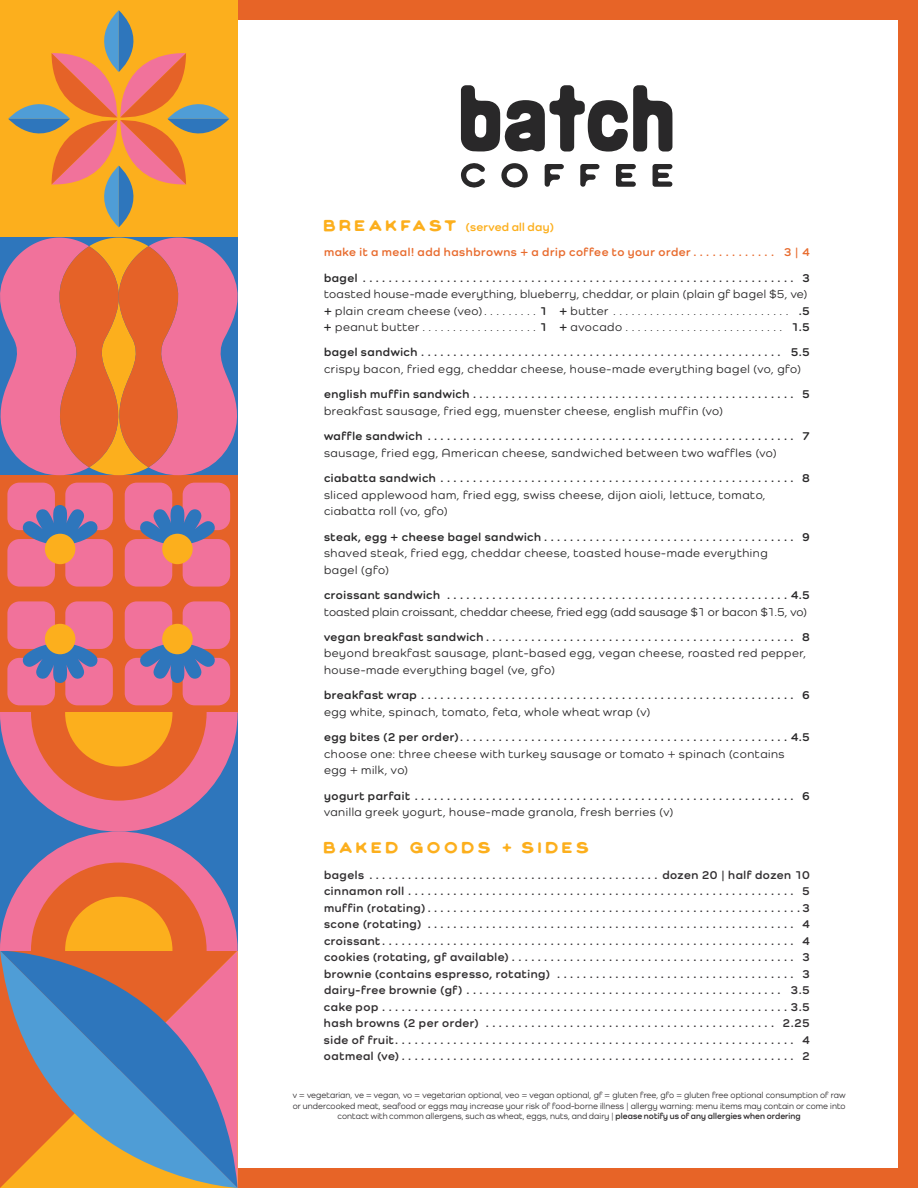
<style>
.page{position:relative;width:918px;height:1188px;background:#e76427}
.page>*{position:absolute;margin:0;border:0;box-sizing:border-box;transform-origin:0 0}
.t1{font:14.25px "Mystery Tour Sans";letter-spacing:.25em;color:#fcaf1d}
.t2{font:700 12px/16.5px "Como";letter-spacing:.045em;color:#322f31}
.t3{font:500 12px/16.5px "Como";letter-spacing:.045em;color:#292829}
.t4{font:700 12px "Como";letter-spacing:.045em;color:#292829}
.t5{font:500 12px "Como";letter-spacing:.015em;color:#292829}
.t6{font:500 9px/10.5px "Como";letter-spacing:.01em;color:#322f31;text-align:center;scale:.95 1}
.s1{font-family:"Mystery Tour Sans";font-weight:400;font-size:14.25px;color:#fcaf1d}
.s2{color:#fcaf1d}
.s3{color:#e86c2f}
.s4{color:#292829}
.s5{font-weight:700}
.s6{font-weight:700;color:#322f31}
</style>
<div class="page">
<div style="left:231px;top:20px;width:667px;height:1148px;background:#fff"></div>
<div style="left:0;top:475px;width:238px;height:238px;background:#e56228"></div>
<div style="left:7px;top:658px;width:48px;height:47px;background:#f1729b;border-radius:12px"></div>
<div style="left:7px;top:601px;width:48px;height:48px;background:#f1729b;border-radius:12px"></div>
<div style="left:65px;top:658px;width:48px;height:47px;background:#f1729b;border-radius:12px"></div>
<div style="left:65px;top:601px;width:48px;height:48px;background:#f1729b;border-radius:12px"></div>
<div style="left:125px;top:658px;width:47px;height:47px;background:#f1729b;border-radius:12px"></div>
<div style="left:125px;top:601px;width:47px;height:48px;background:#f1729b;border-radius:12px"></div>
<div style="left:183px;top:658px;width:47px;height:47px;background:#f1729b;border-radius:12px"></div>
<div style="left:183px;top:601px;width:47px;height:48px;background:#f1729b;border-radius:12px"></div>
<div style="left:7px;top:539px;width:48px;height:48px;background:#f1729b;border-radius:12px"></div>
<div style="left:7px;top:483px;width:48px;height:47px;background:#f1729b;border-radius:12px"></div>
<div style="left:65px;top:539px;width:48px;height:48px;background:#f1729b;border-radius:12px"></div>
<div style="left:65px;top:483px;width:48px;height:47px;background:#f1729b;border-radius:12px"></div>
<div style="left:125px;top:539px;width:47px;height:48px;background:#f1729b;border-radius:12px"></div>
<div style="left:125px;top:483px;width:47px;height:47px;background:#f1729b;border-radius:12px"></div>
<div style="left:183px;top:539px;width:47px;height:48px;background:#f1729b;border-radius:12px"></div>
<div style="left:183px;top:483px;width:47px;height:47px;background:#f1729b;border-radius:12px"></div>
<svg style="left:140px;top:644px;width:75px;height:39px"></svg>
<svg style="left:140px;top:505px;width:75px;height:39px"></svg>
<svg style="left:22px;top:644px;width:76px;height:39px"></svg>
<svg style="left:22px;top:505px;width:76px;height:39px"></svg>
<div style="left:162px;top:624px;width:31px;height:30px;background:#fcaf1d;border-radius:50%"></div>
<div style="left:162px;top:534px;width:31px;height:30px;background:#fcaf1d;border-radius:50%"></div>
<div style="left:45px;top:624px;width:30px;height:30px;background:#fcaf1d;border-radius:50%"></div>
<div style="left:45px;top:534px;width:30px;height:30px;background:#fcaf1d;border-radius:50%"></div>
<div style="left:0;top:0;width:238px;height:238px;background:#fcaf1d"></div>
<svg style="left:8px;top:10px;width:221px;height:217px"></svg>
<svg style="left:0;top:238px;width:238px;height:237px"></svg>
<svg style="left:0;top:713px;width:238px;height:475px"></svg>
<svg style="left:501px;top:163px;width:27px;height:25px"></svg>
<svg style="left:616px;top:164px;width:20px;height:23px"></svg>
<svg style="left:652px;top:164px;width:21px;height:23px"></svg>
<svg style="left:461px;top:163px;width:24px;height:25px"></svg>
<svg style="left:545px;top:164px;width:19px;height:23px"></svg>
<svg style="left:580px;top:164px;width:20px;height:23px"></svg>
<svg style="left:461px;top:85px;width:211px;height:67px"></svg>
<p class="t2" style="left:324px;top:214px;width:487px;line-height:25.3px"><span class="s1">B R E A K FA ST</span> <span class="s2">(served all day)<br></span><span class="s3">make it a meal! add hashbrowns + a drip coffee to your order . . . . . . . . . . . . . 3 | 4 </span><span class="s4">bagel</span> . . . . . . . . . . . . . . . . . . . . . . . . . . . . . . . . . . . . . . . . . . . . . . . . . . . . . . . . . . . . . . . . . . . <span class="s4">3</span></p>
<p class="t3" style="left:324px;top:286px;width:488px">toasted house-made everything, blueberry, cheddar, or plain (plain gf bagel $5, ve) <span class="s5">+</span> plain cream cheese (veo) . . . . . . . . . <span class="s5">1 +</span> butter . . . . . . . . . . . . . . . . . . . . . . . . . . . . . <span class="s5">.5 +</span> peanut butter . . . . . . . . . . . . . . . . . . <span class="s5">1 +</span> avocado . . . . . . . . . . . . . . . . . . . . . . . . . . <span class="s5">1.5</span></p>
<p class="t3" style="left:324px;top:344px;width:487px"><span class="s5">bagel sandwich</span> <span class="s6">. . . . . . . . . . . . . . . . . . . . . . . . . . . . . . . . . . . . . . . . . . . . . . . . . . . . . . . .</span> <span class="s5">5.5 </span>crispy bacon, fried egg, cheddar cheese, house-made everything bagel (vo, gfo)</p>
<p class="t4" style="left:324px;top:387px;width:488px">english muffin sandwich . . . . . . . . . . . . . . . . . . . . . . . . . . . . . . . . . . . . . . . . . . . . . . . . . . 5</p>
<p class="t3" style="left:324px;top:402px;width:401px">breakfast sausage, fried egg, muenster cheese, english muffin (vo)</p>
<p class="t4" style="left:324px;top:429px;width:488px">waffle sandwich . . . . . . . . . . . . . . . . . . . . . . . . . . . . . . . . . . . . . . . . . . . . . . . . . . . . . . . . . 7</p>
<p class="t3" style="left:324px;top:444px;width:455px">sausage, fried egg, American cheese, sandwiched between two waffles (vo)</p>
<p class="t4" style="left:324px;top:471px;width:488px">ciabatta sandwich . . . . . . . . . . . . . . . . . . . . . . . . . . . . . . . . . . . . . . . . . . . . . . . . . . . . . . . 8</p>
<p class="t3" style="left:324px;top:486px;width:443px">sliced applewood ham, fried egg, swiss cheese, dijon aioli, lettuce, tomato, ciabatta roll (vo, gfo)</p>
<p class="t4" style="left:324px;top:529px;width:488px">steak, egg + cheese bagel sandwich . . . . . . . . . . . . . . . . . . . . . . . . . . . . . . . . . . . . . . . 9</p>
<p class="t3" style="left:324px;top:545px;width:445px">shaved steak, fried egg, cheddar cheese, toasted house-made everything bagel (gfo)</p>
<p class="t4" style="left:324px;top:588px;width:488px">croissant sandwich . . . . . . . . . . . . . . . . . . . . . . . . . . . . . . . . . . . . . . . . . . . . . . . . . . . . . 4.5</p>
<p class="t5" style="left:324px;top:604px;width:485px">toasted plain croissant, cheddar cheese, fried egg (add sausage $1 or bacon $1.5, vo)</p>
<p class="t4" style="left:324px;top:630px;width:488px">vegan breakfast sandwich . . . . . . . . . . . . . . . . . . . . . . . . . . . . . . . . . . . . . . . . . . . . . . . . 8</p>
<p class="t3" style="left:324px;top:645px;width:484px">beyond breakfast sausage, plant-based egg, vegan cheese, roasted red pepper, house-made everything bagel (ve, gfo)</p>
<p class="t4" style="left:324px;top:688px;width:488px">breakfast wrap . . . . . . . . . . . . . . . . . . . . . . . . . . . . . . . . . . . . . . . . . . . . . . . . . . . . . . . . . . 6</p>
<p class="t3" style="left:324px;top:703px;width:328px">egg white, spinach, tomato, feta, whole wheat wrap (v)</p>
<p class="t4" style="left:324px;top:730px;width:487px">egg bites (2 per order) . . . . . . . . . . . . . . . . . . . . . . . . . . . . . . . . . . . . . . . . . . . . . . . . . . 4.5</p>
<p class="t3" style="left:324px;top:745px;width:462px">choose one: three cheese with turkey sausage or tomato + spinach (contains egg + milk, vo)</p>
<p class="t4" style="left:324px;top:788px;width:488px">yogurt parfait . . . . . . . . . . . . . . . . . . . . . . . . . . . . . . . . . . . . . . . . . . . . . . . . . . . . . . . . . . . 6</p>
<p class="t3" style="left:324px;top:804px;width:351px">vanilla greek yogurt, house-made granola, fresh berries (v)</p>
<p class="t1" style="left:324px;top:840px;width:267px">BAKED GOODS + SIDES</p>
<p class="t2" style="left:324px;top:866px;width:488px;text-align:justify">bagels . . . . . . . . . . . . . . . . . . . . . . . . . . . . . . . . . . . . . . . . . . . . dozen 20 | half dozen 10 cinnamon roll . . . . . . . . . . . . . . . . . . . . . . . . . . . . . . . . . . . . . . . . . . . . . . . . . . . . . . . . . . . . 5 muffin (rotating) . . . . . . . . . . . . . . . . . . . . . . . . . . . . . . . . . . . . . . . . . . . . . . . . . . . . . . . . . 3 scone (rotating) . . . . . . . . . . . . . . . . . . . . . . . . . . . . . . . . . . . . . . . . . . . . . . . . . . . . . . . . . 4 croissant . . . . . . . . . . . . . . . . . . . . . . . . . . . . . . . . . . . . . . . . . . . . . . . . . . . . . . . . . . . . . . . . 4 cookies (rotating, gf available) . . . . . . . . . . . . . . . . . . . . . . . . . . . . . . . . . . . . . . . . . . . . 3 brownie (contains espresso, rotating) . . . . . . . . . . . . . . . . . . . . . . . . . . . . . . . . . . . . . 3 dairy-free brownie (gf) . . . . . . . . . . . . . . . . . . . . . . . . . . . . . . . . . . . . . . . . . . . . . . . . . 3.5 cake pop . . . . . . . . . . . . . . . . . . . . . . . . . . . . . . . . . . . . . . . . . . . . . . . . . . . . . . . . . . . . . . 3.5 hash browns (2 per order) . . . . . . . . . . . . . . . . . . . . . . . . . . . . . . . . . . . . . . . . . . . . . 2.25 side of fruit . . . . . . . . . . . . . . . . . . . . . . . . . . . . . . . . . . . . . . . . . . . . . . . . . . . . . . . . . . . . . . 4 oatmeal (ve) . . . . . . . . . . . . . . . . . . . . . . . . . . . . . . . . . . . . . . . . . . . . . . . . . . . . . . . . . . . . . 2</p>
<p class="t6" style="left:293px;top:1090px;width:584px">v = vegetarian, ve = vegan, vo = vegetarian optional, veo = vegan optional, gf = gluten free, gfo = gluten free optional consumption of raw or undercooked meat, seafood or eggs may increase your risk of food-borne illness | allergy warning: menu items may contain or come into contact with common allergens, such as wheat, eggs, nuts, and dairy | <span class="s5">please notify us of any allergies when ordering</span></p>
</div>
